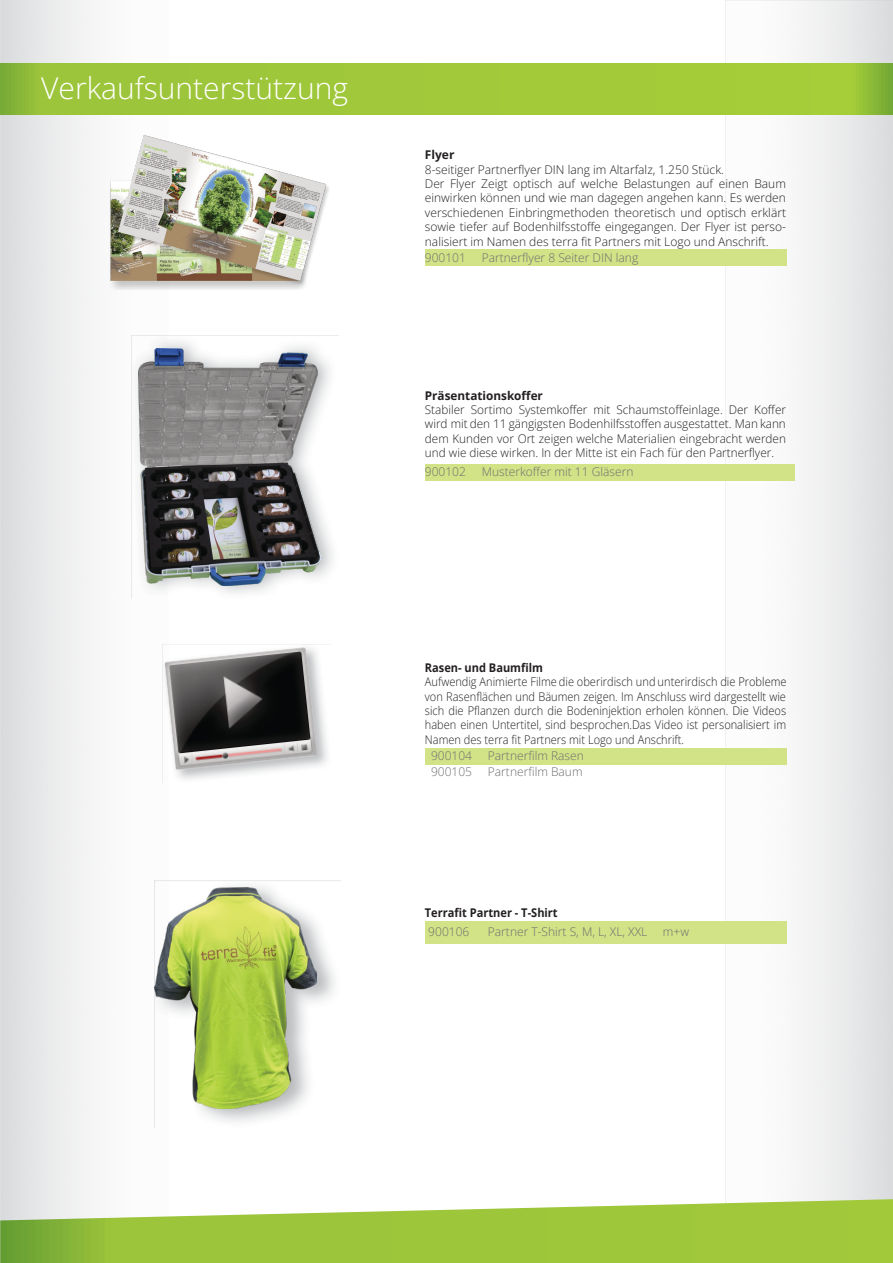
<style>
.page{position:relative;width:893px;height:1263px;background:#fff}
.page>*{position:absolute;margin:0;border:0;box-sizing:border-box;transform-origin:0 0}
.t1{font:300 30px "Open Sans";color:#fff}
.t2{font:300 12px/14.4px "Open Sans";color:#231f20}
.t3{font:300 12px/14.4px "Open Sans";color:#231f20;text-align:justify;scale:.92 1}
.t4{font:300 12px/16.5px "Open Sans";color:#6c6d70}
.t5{font:700 12px "Open Sans";color:#231f20;scale:.92 1}
.t6{font:700 12px "Open Sans";color:#231f20}
</style>
<div class="page">
<img style="left:0;top:0;width:168px;height:1178px">
<img style="left:725px;top:0;width:168px;height:1178px">
<svg style="left:0;top:1178px;width:893px;height:85px"></svg>
<img style="left:108px;top:135px;width:221px;height:154px">
<div style="left:425px;top:249px;width:361px;height:17px;background:#d2e287"></div>
<div style="left:425px;top:464px;width:369px;height:16px;background:#d2e287"></div>
<div style="left:425px;top:921px;width:361px;height:22px;background:#d2e287"></div>
<div style="left:425px;top:749px;width:361px;height:16px;background:#d2e287"></div>
<img style="left:131px;top:336px;width:202px;height:263px">
<img style="left:139px;top:348px;width:181px;height:238px">
<img style="left:163px;top:644px;width:157px;height:129px">
<svg style="left:0;top:64px;width:893px;height:51px;background:#9ec739"></svg>
<img style="left:154px;top:881px;width:181px;height:246px">
<img style="left:154px;top:888px;width:162px;height:221px">
<h1 class="t1" style="left:41px;top:67px;width:308px">Verkaufsunterstützung</h1>
<p class="t6" style="left:425px;top:146px;width:31px">Flyer</p>
<p class="t2" style="left:425px;top:162px;width:363px">8-seitiger Partnerflyer DIN lang im Altarfalz, 1.250 Stück.<br>Der Flyer Zeigt optisch auf welche Belastungen auf einen Baum einwirken können und wie man dagegen angehen kann. Es werden verschiedenen Einbringmethoden theoretisch und optisch erklärt sowie tiefer auf Bodenhilfsstoffe eingegangen. Der Flyer ist perso&shy;nalisiert im Namen des terra fit Partners mit Logo und Anschrift.</p>
<p class="t4" style="left:425px;top:249px;width:43px">900101</p>
<p class="t4" style="left:482px;top:249px;width:158px">Partnerflyer 8 Seiter DIN lang</p>
<p class="t6" style="left:425px;top:387px;width:120px">Präsentationskoffer</p>
<p class="t2" style="left:425px;top:402px;width:363px;text-align:justify">Stabiler Sortimo Systemkoffer mit Schaumstoffeinlage. Der Koffer wird mit den 11 gängigsten Bodenhilfsstoffen ausgestattet. Man kann dem Kunden vor Ort zeigen welche Materialien eingebracht werden und wie diese wirken. In der Mitte ist ein Fach für den Partnerflyer.</p>
<p class="t4" style="left:425px;top:463px;width:43px">900102</p>
<p class="t4" style="left:482px;top:463px;width:153px">Musterkoffer mit 11 Gläsern</p>
<p class="t5" style="left:425px;top:659px;width:130px">Rasen- und Baumfilm</p>
<p class="t3" style="left:425px;top:674px;width:395px">Aufwendig Animierte Filme die oberirdisch und unterirdisch die Probleme von Rasenflächen und Bäumen zeigen. Im Anschluss wird dargestellt wie sich die Pflanzen durch die Bodeninjektion erholen können. Die Videos haben einen Untertitel, sind besprochen.Das Video ist personalisiert im Namen des terra fit Partners mit Logo und Anschrift.</p>
<p class="t4" style="left:431px;top:747px;width:43px">900104<br>900105</p>
<p class="t4" style="left:488px;top:747px;width:97px">Partnerfilm Rasen<br>Partnerfilm Baum</p>
<p class="t5" style="left:425px;top:904px;width:146px">Terrafit Partner - T-Shirt</p>
<p class="t4" style="left:428px;top:923px;width:43px">900106</p>
<p class="t4" style="left:488px;top:923px;width:161px">Partner T-Shirt S, M, L, XL, XXL</p>
<p class="t4" style="left:663px;top:923px;width:28px">m+w</p>
</div>
